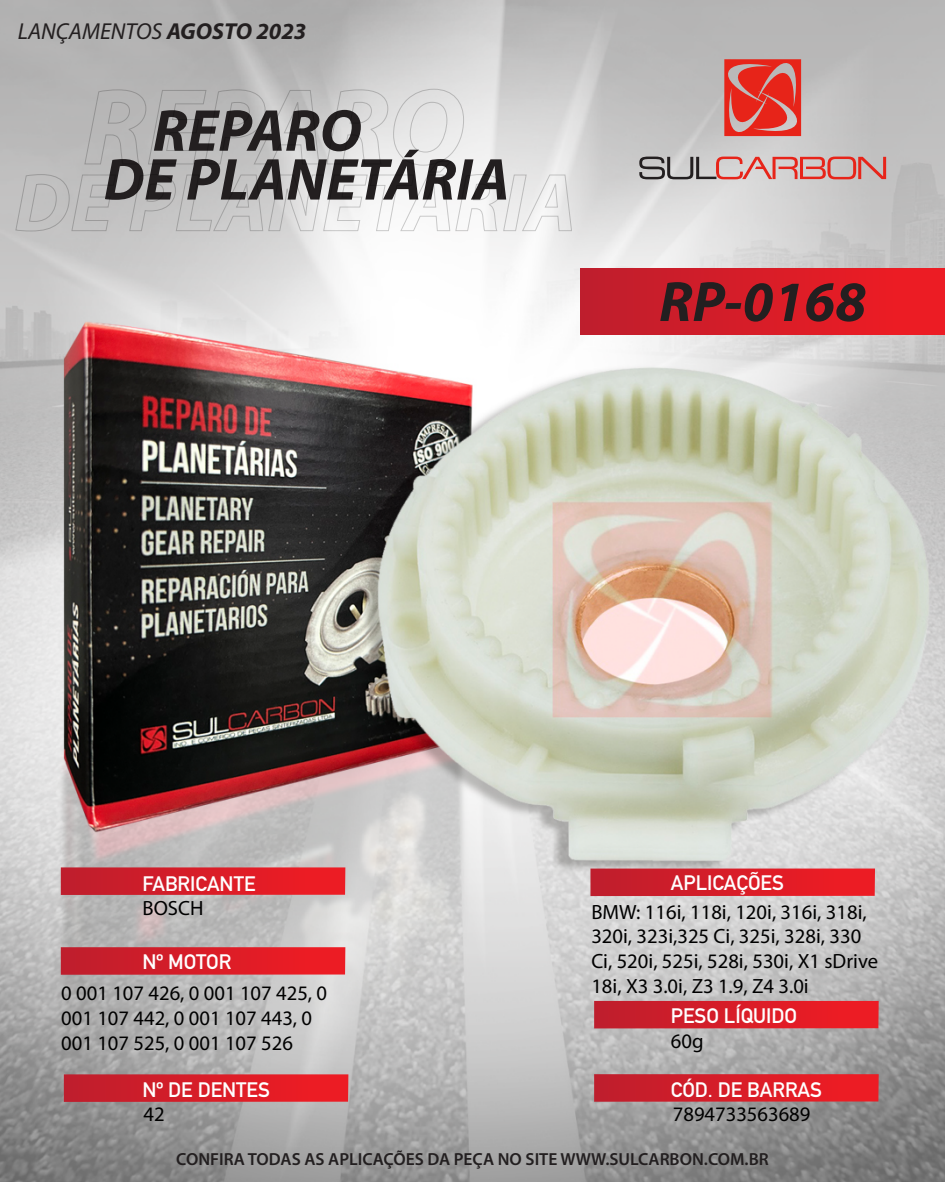
<style>
.page{position:relative;width:945px;height:1182px;background:#fff}
.page>*{position:absolute;margin:0;border:0;box-sizing:border-box;transform-origin:0 0}
.t1{font:italic 700 59.59px/48.8px "Myriad Pro";color:#231f20}
.t2{font:italic 700 57.23px "Myriad Pro";color:#231f20}
.t3{font:italic 23.19px "Myriad Pro";color:#231f20}
.t4{font:20.65px/24.8px "Myriad Pro";color:#000}
.t5{font:20.65px "DIN Mittelschrift Alternate";color:#fff}
.t6{font:600 17.5px "Myriad Pro";color:#231f20}
.s1{font-weight:700}
</style>
<div class="page">
<img style="left:0;top:0;width:945px;height:1181px">
<svg style="left:61px;top:867px;width:284px;height:27px;background:#d71f2a"></svg>
<svg style="left:594px;top:1000px;width:285px;height:28px;background:#d6222d"></svg>
<svg style="left:594px;top:1074px;width:285px;height:27px;background:#d71e29"></svg>
<svg style="left:590px;top:868px;width:285px;height:28px;background:#d7212b"></svg>
<svg style="left:64px;top:1074px;width:284px;height:27px;background:#d71e29"></svg>
<svg style="left:61px;top:947px;width:284px;height:27px;background:#d71e29"></svg>
<svg style="left:714px;top:49px;width:97px;height:97px;background:#d3746f"></svg>
<svg style="left:639px;top:156px;width:247px;height:23px;background:#c49896"></svg>
<svg style="left:15px;top:88px;width:558px;height:144px;background:#d0d0d0"></svg>
<div style="left:581px;top:268px;width:364px;height:66px;background:linear-gradient(to right,#bf1e2d,#f11c23)"></div>
<p class="t3" style="left:18px;top:17px;width:290px">LANÇAMENTOS <span class="s1">AGOSTO 2023</span></p>
<h1 class="t1" style="left:104px;top:104px;width:407px;text-indent:49px">REPARO<br>DE PLANETÁRIA</h1>
<h2 class="t2" style="left:659px;top:264px;width:209px">RP-0168</h2>
<p class="t5" style="left:142px;top:871px;width:115px">FABRICANTE</p>
<p class="t4" style="left:142px;top:895px;width:63px">BOSCH</p>
<p class="t5" style="left:142px;top:949px;width:90px">Nº MOTOR</p>
<p class="t4" style="left:61px;top:980px;width:267px">0 001 107 426, 0 001 107 425, 0<br>001 107 442, 0 001 107 443, 0<br>001 107 525, 0 001 107 526</p>
<p class="t5" style="left:142px;top:1077px;width:129px">Nº DE DENTES</p>
<p class="t4" style="left:144px;top:1101px;width:23px">42</p>
<p class="t5" style="left:671px;top:870px;width:115px">APLICAÇÕES</p>
<p class="t4" style="left:591px;top:898px;width:288px">BMW: 116i, 118i, 120i, 316i, 318i, 320i, 323i,325 Ci, 325i, 328i, 330<br>Ci, 520i, 525i, 528i, 530i, X1 sDrive 18i, X3 3.0i, Z3 1.9, Z4 3.0i</p>
<p class="t5" style="left:671px;top:1003px;width:128px">PESO LÍQUIDO</p>
<p class="t4" style="left:671px;top:1028px;width:34px">60g</p>
<p class="t5" style="left:671px;top:1077px;width:153px">CÓD. DE BARRAS</p>
<p class="t4" style="left:673px;top:1101px;width:139px">7894733563689</p>
<p class="t6" style="left:176px;top:1147px;width:594px">CONFIRA TODAS AS APLICAÇÕES DA PEÇA NO SITE WWW.SULCARBON.COM.BR</p>
</div>
